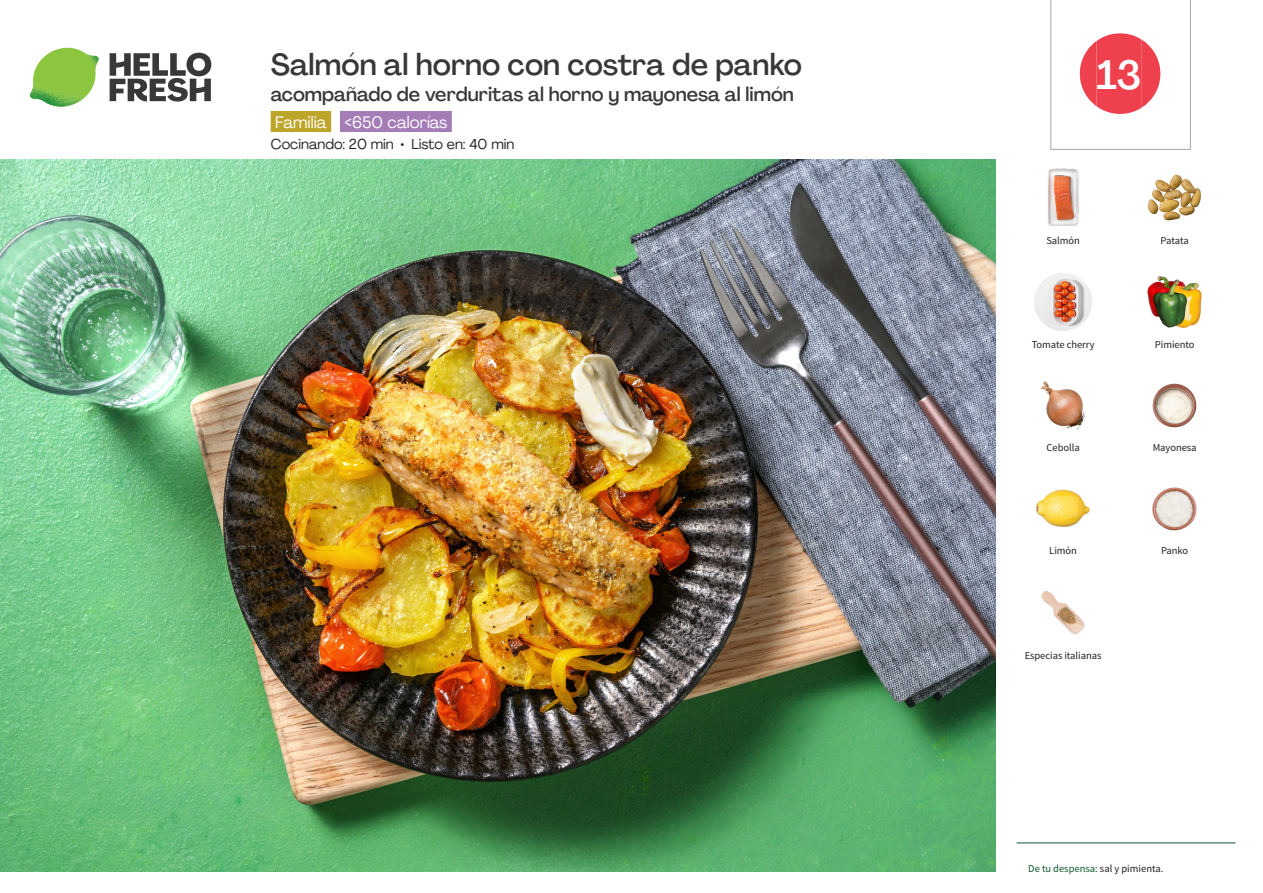
<style>
.page{position:relative;width:1263px;height:893px;background:#fff}
.page>*{position:absolute;margin:0;border:0;box-sizing:border-box;transform-origin:0 0}
._24_Recipe_Nr_Bag{font:500 40.5px "Agrandir";color:#fff}
._15_Titel_UK{font:500 30px "Agrandir";color:#383839}
._15_Titel_UK-2{font:500 19.5px "Agrandir";color:#383839}
._02_Box_Type{font:16.5px "Agrandir";color:#fff}
._02_Box_Type-2{font:14.25px "Agrandir";color:#231f20}
._18_FRONT_ingredient{font:10.5px "Source Sans Pro";letter-spacing:-.005em;color:#231f20}
.t1{font:10.5px "Source Sans Pro";color:#0e572c}
.s1{color:#231f20}
</style>
<div class="page">
<svg style="left:110px;top:53px;width:101px;height:49px"></svg>
<img style="left:30px;top:48px;width:69px;height:59px">
<img style="left:0;top:159px;width:995px;height:713px">
<div style="left:271px;top:111px;width:60px;height:21px;background:#bda529"></div>
<div style="left:340px;top:111px;width:112px;height:21px;background:#a47db7"></div>
<hr style="left:1016px;top:843px;width:219px;height:1px;background:#0e572c">
<img style="left:1048px;top:169px;width:31px;height:57px">
<img style="left:1148px;top:174px;width:53px;height:47px">
<img style="left:1147px;top:276px;width:55px;height:52px">
<img style="left:1034px;top:273px;width:58px;height:58px">
<img style="left:1152px;top:383px;width:45px;height:45px">
<img style="left:1040px;top:381px;width:45px;height:49px">
<img style="left:1152px;top:487px;width:45px;height:44px">
<img style="left:1036px;top:489px;width:54px;height:38px">
<img style="left:1041px;top:590px;width:44px;height:44px">
<svg style="left:1050px;top:0;width:141px;height:150px"></svg>
<p class="_15_Titel_UK" style="left:271px;top:46px;width:533px">Salmón al horno con costra de panko</p>
<p class="_15_Titel_UK-2" style="left:271px;top:82px;width:525px">acompañado de verduritas al horno y mayonesa al limón</p>
<p class="_02_Box_Type" style="left:275px;top:112px;width:174px">Familia &lt;650 calorías</p>
<p class="_02_Box_Type-2" style="left:271px;top:135px;width:245px">Cocinando: 20 min • Listo en: 40 min</p>
<p class="_24_Recipe_Nr_Bag" style="left:1096px;top:50px;width:46px">13</p>
<p class="_18_FRONT_ingredient" style="left:1046px;top:234px;width:35px">Salmón</p>
<p class="_18_FRONT_ingredient" style="left:1160px;top:234px;width:30px">Patata</p>
<p class="_18_FRONT_ingredient" style="left:1032px;top:338px;width:64px">Tomate cherry</p>
<p class="_18_FRONT_ingredient" style="left:1155px;top:338px;width:41px">Pimiento</p>
<p class="_18_FRONT_ingredient" style="left:1046px;top:441px;width:35px">Cebolla</p>
<p class="_18_FRONT_ingredient" style="left:1153px;top:441px;width:45px">Mayonesa</p>
<p class="_18_FRONT_ingredient" style="left:1049px;top:544px;width:29px">Limón</p>
<p class="_18_FRONT_ingredient" style="left:1161px;top:544px;width:29px">Panko</p>
<p class="_18_FRONT_ingredient" style="left:1025px;top:649px;width:78px">Especias italianas</p>
<p class="t1" style="left:1028px;top:862px;width:137px">De tu despensa: <span class="s1">sal y pimienta.</span></p>
</div>
